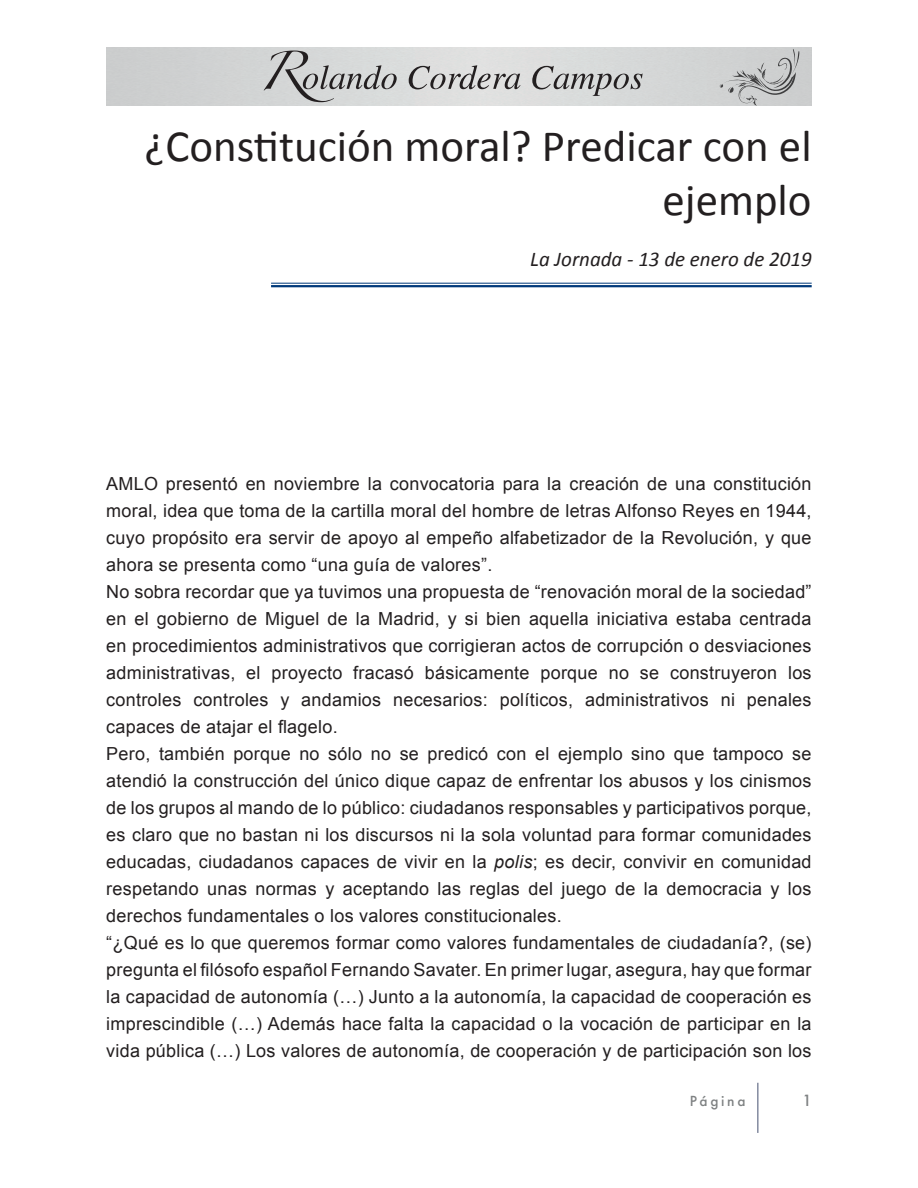
<style>
.page{position:relative;width:918px;height:1188px;background:#fff}
.page>*{position:absolute;margin:0;border:0;box-sizing:border-box;transform-origin:0 0}
.t1{font:45px/54px "Calibri";color:#231f20;text-align:right}
.t2{font:italic 21px "Calibri";color:#231f20}
.t3{font:18px/27px "Arial";letter-spacing:.015em;color:#231f20;text-align:justify}
.t4{font:500 15px "Futura";color:#7e8182}
.t5{font:500 13.5px "Futura";letter-spacing:.2em;color:#7e8182}
.s1{font-style:italic}
</style>
<div class="page">
<svg style="left:264px;top:51px;width:133px;height:51px;background:#bbbcbc"></svg>
<svg style="left:409px;top:65px;width:112px;height:24px;background:#b4b3b3"></svg>
<svg style="left:532px;top:66px;width:111px;height:30px;background:#b7b7b7"></svg>
<svg style="left:719px;top:49px;width:80px;height:57px;background:#bfc0c1"></svg>
<hr style="left:757px;top:1083px;width:2px;height:50px;background:#848ba0">
<hr style="left:271px;top:283px;width:541px;height:1px;background:#013a7a">
<hr style="left:271px;top:285px;width:541px;height:2px;background:#013a7a">
<p class="t1" style="left:145px;top:120px;width:669px">¿Constitución moral? Predicar con el ejemplo</p>
<p class="t2" style="left:530px;top:244px;width:283px">La Jornada - 13 de enero de 2019</p>
<p class="t3" style="left:106px;top:471px;width:707px">AMLO presentó en noviembre la convocatoria para la creación de una constitución moral, idea que toma de la cartilla moral del hombre de letras Alfonso Reyes en 1944, cuyo propósito era servir de apoyo al empeño alfabetizador de la Revolución, y que ahora se presenta como “una guía de valores”.</p>
<p class="t3" style="left:106px;top:579px;width:707px">No sobra recordar que ya tuvimos una propuesta de “renovación moral de la sociedad” en el gobierno de Miguel de la Madrid, y si bien aquella iniciativa estaba centrada en procedimientos administrativos que corrigieran actos de corrupción o desviaciones administrativas, el proyecto fracasó básicamente porque no se construyeron los controles controles y andamios necesarios: políticos, administrativos ni penales capaces de atajar el flagelo.</p>
<p class="t3" style="left:106px;top:741px;width:707px">Pero, también porque no sólo no se predicó con el ejemplo sino que tampoco se atendió la construcción del único dique capaz de enfrentar los abusos y los cinismos de los grupos al mando de lo público: ciudadanos responsables y participativos porque, es claro que no bastan ni los discursos ni la sola voluntad para formar comunidades educadas, ciudadanos capaces de vivir en la <span class="s1">polis</span>; es decir, convivir en comunidad respetando unas normas y aceptando las reglas del juego de la democracia y los derechos fundamentales o los valores constitucionales.</p>
<p class="t3" style="left:106px;top:930px;width:707px">“¿Qué es lo que queremos formar como valores fundamentales de ciudadanía?, (se) pregunta el filósofo español Fernando Savater. En primer lugar, asegura, hay que formar la capacidad de autonomía (…) Junto a la autonomía, la capacidad de cooperación es imprescindible (…) Además hace falta la capacidad o la vocación de participar en la vida pública (…) Los valores de autonomía, de cooperación y de participación son los</p>
<p class="t5" style="left:690px;top:1092px;width:57px">Página</p>
<p class="t4" style="left:802px;top:1091px;width:11px">1</p>
</div>
